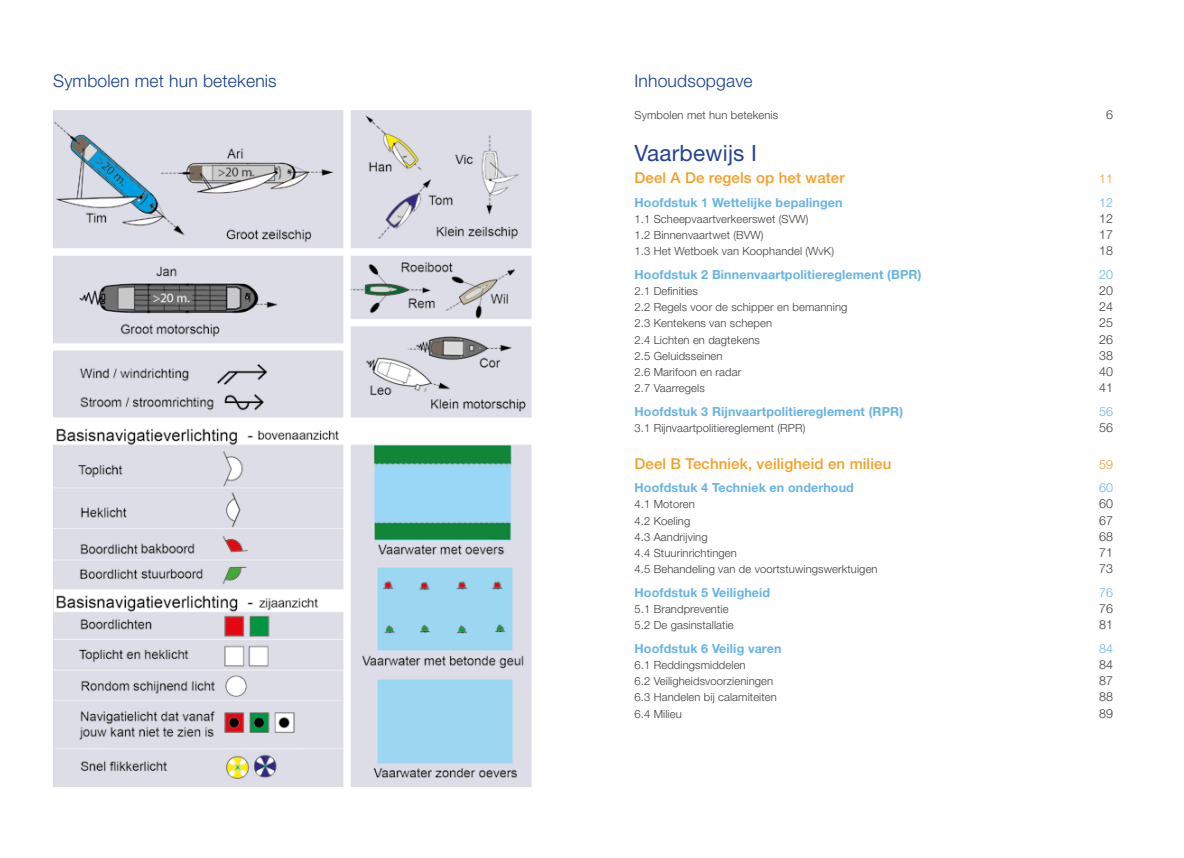
<style>
.page{position:relative;width:1184px;height:858px;background:#fff}
.page>*{position:absolute;margin:0;border:0;box-sizing:border-box;transform-origin:0 0}
.t1{font:22.5px "Helvetica Neue LT Std";letter-spacing:.01em;color:#24438f}
.t2{font:300 17.5px "Helvetica Neue LT Std";letter-spacing:.01em;color:#153d8a}
.t3{font:500 15px "Helvetica Neue LT Std";letter-spacing:.01em;color:#f59e24}
.t4{font:700 12.5px "Helvetica Neue LT Std";letter-spacing:.01em;color:#66b3e4}
.t5{font:300 12.5px "Helvetica Neue LT Std";letter-spacing:.01em;color:#3c3c3b}
.t6{font:300 12.5px "Helvetica Neue LT Std";letter-spacing:.01em;color:#66b3e4}
.t7{font:300 12.5px "Helvetica Neue LT Std";color:#f59e24}
.t8{font:300 11.25px "Helvetica Neue LT Std";letter-spacing:.01em;color:#3c3c3b}
</style>
<div class="page">
<img style="left:53px;top:111px;width:478px;height:675px">
<h2 class="t2" style="left:53px;top:70px;width:225px">Symbolen met hun betekenis</h2>
<h2 class="t2" style="left:634px;top:70px;width:120px">Inhoudsopgave</h2>
<p class="t8" style="left:634px;top:109px;width:145px">Symbolen met hun betekenis</p>
<p class="t5" style="left:1106px;top:107px;width:8px">6</p>
<h1 class="t1" style="left:634px;top:139px;width:124px">Vaarbewijs I</h1>
<h3 class="t3" style="left:634px;top:169px;width:212px">Deel A De regels op het water</h3>
<p class="t7" style="left:1099px;top:171px;width:16px">11</p>
<p class="t4" style="left:634px;top:194px;width:209px">Hoofdstuk 1 Wettelijke bepalingen</p>
<p class="t6" style="left:1099px;top:194px;width:16px">12</p>
<p class="t8" style="left:634px;top:212px;width:175px">1.1 Scheepvaartverkeerswet (SVW)</p>
<p class="t5" style="left:1099px;top:211px;width:16px">12</p>
<p class="t8" style="left:634px;top:228px;width:131px">1.2 Binnenvaartwet (BVW)</p>
<p class="t5" style="left:1099px;top:227px;width:16px">17</p>
<p class="t8" style="left:634px;top:244px;width:201px">1.3 Het Wetboek van Koophandel (WvK)</p>
<p class="t5" style="left:1099px;top:243px;width:16px">18</p>
<p class="t4" style="left:634px;top:266px;width:288px">Hoofdstuk 2 Binnenvaartpolitiereglement (BPR)</p>
<p class="t6" style="left:1099px;top:266px;width:16px">20</p>
<p class="t8" style="left:634px;top:284px;width:65px">2.1 Definities</p>
<p class="t5" style="left:1099px;top:283px;width:16px">20</p>
<p class="t8" style="left:634px;top:300px;width:214px">2.2 Regels voor de schipper en bemanning</p>
<p class="t5" style="left:1099px;top:299px;width:16px">24</p>
<p class="t8" style="left:634px;top:316px;width:139px">2.3 Kentekens van schepen</p>
<p class="t5" style="left:1099px;top:315px;width:16px">25</p>
<p class="t8" style="left:634px;top:333px;width:127px">2.4 Lichten en dagtekens</p>
<p class="t5" style="left:1099px;top:331px;width:16px">26</p>
<p class="t8" style="left:634px;top:349px;width:90px">2.5 Geluidsseinen</p>
<p class="t5" style="left:1099px;top:348px;width:16px">38</p>
<p class="t8" style="left:634px;top:365px;width:108px">2.6 Marifoon en radar</p>
<p class="t5" style="left:1099px;top:364px;width:16px">40</p>
<p class="t8" style="left:634px;top:381px;width:72px">2.7 Vaarregels</p>
<p class="t5" style="left:1099px;top:380px;width:16px">41</p>
<p class="t4" style="left:634px;top:403px;width:270px">Hoofdstuk 3 Rijnvaartpolitiereglement (RPR)</p>
<p class="t6" style="left:1099px;top:404px;width:16px">56</p>
<p class="t8" style="left:634px;top:421px;width:172px">3.1 Rijnvaartpolitiereglement (RPR)</p>
<p class="t5" style="left:1099px;top:420px;width:16px">56</p>
<h3 class="t3" style="left:634px;top:454px;width:258px">Deel B Techniek, veiligheid en milieu</h3>
<p class="t7" style="left:1099px;top:456px;width:16px">59</p>
<p class="t4" style="left:634px;top:480px;width:221px">Hoofdstuk 4 Techniek en onderhoud</p>
<p class="t6" style="left:1099px;top:480px;width:16px">60</p>
<p class="t8" style="left:634px;top:497px;width:62px">4.1 Motoren</p>
<p class="t5" style="left:1099px;top:496px;width:16px">60</p>
<p class="t8" style="left:634px;top:513px;width:57px">4.2 Koeling</p>
<p class="t5" style="left:1099px;top:512px;width:16px">67</p>
<p class="t8" style="left:634px;top:530px;width:75px">4.3 Aandrijving</p>
<p class="t5" style="left:1099px;top:529px;width:16px">68</p>
<p class="t8" style="left:634px;top:546px;width:104px">4.4 Stuurinrichtingen</p>
<p class="t5" style="left:1099px;top:545px;width:16px">71</p>
<p class="t8" style="left:634px;top:562px;width:245px">4.5 Behandeling van de voortstuwingswerktuigen</p>
<p class="t5" style="left:1099px;top:561px;width:16px">73</p>
<p class="t4" style="left:634px;top:584px;width:137px">Hoofdstuk 5 Veiligheid</p>
<p class="t6" style="left:1099px;top:584px;width:16px">76</p>
<p class="t8" style="left:634px;top:602px;width:96px">5.1 Brandpreventie</p>
<p class="t5" style="left:1099px;top:601px;width:16px">76</p>
<p class="t8" style="left:634px;top:618px;width:101px">5.2 De gasinstallatie</p>
<p class="t5" style="left:1099px;top:617px;width:16px">81</p>
<p class="t4" style="left:634px;top:640px;width:148px">Hoofdstuk 6 Veilig varen</p>
<p class="t6" style="left:1099px;top:640px;width:16px">84</p>
<p class="t8" style="left:634px;top:658px;width:113px">6.1 Reddingsmiddelen</p>
<p class="t5" style="left:1099px;top:656px;width:16px">84</p>
<p class="t8" style="left:634px;top:674px;width:140px">6.2 Veiligheidsvoorzieningen</p>
<p class="t5" style="left:1099px;top:673px;width:16px">87</p>
<p class="t8" style="left:634px;top:690px;width:144px">6.3 Handelen bij calamiteiten</p>
<p class="t5" style="left:1099px;top:689px;width:16px">88</p>
<p class="t8" style="left:634px;top:706px;width:49px">6.4 Milieu</p>
<p class="t5" style="left:1099px;top:705px;width:16px">89</p>
</div>
